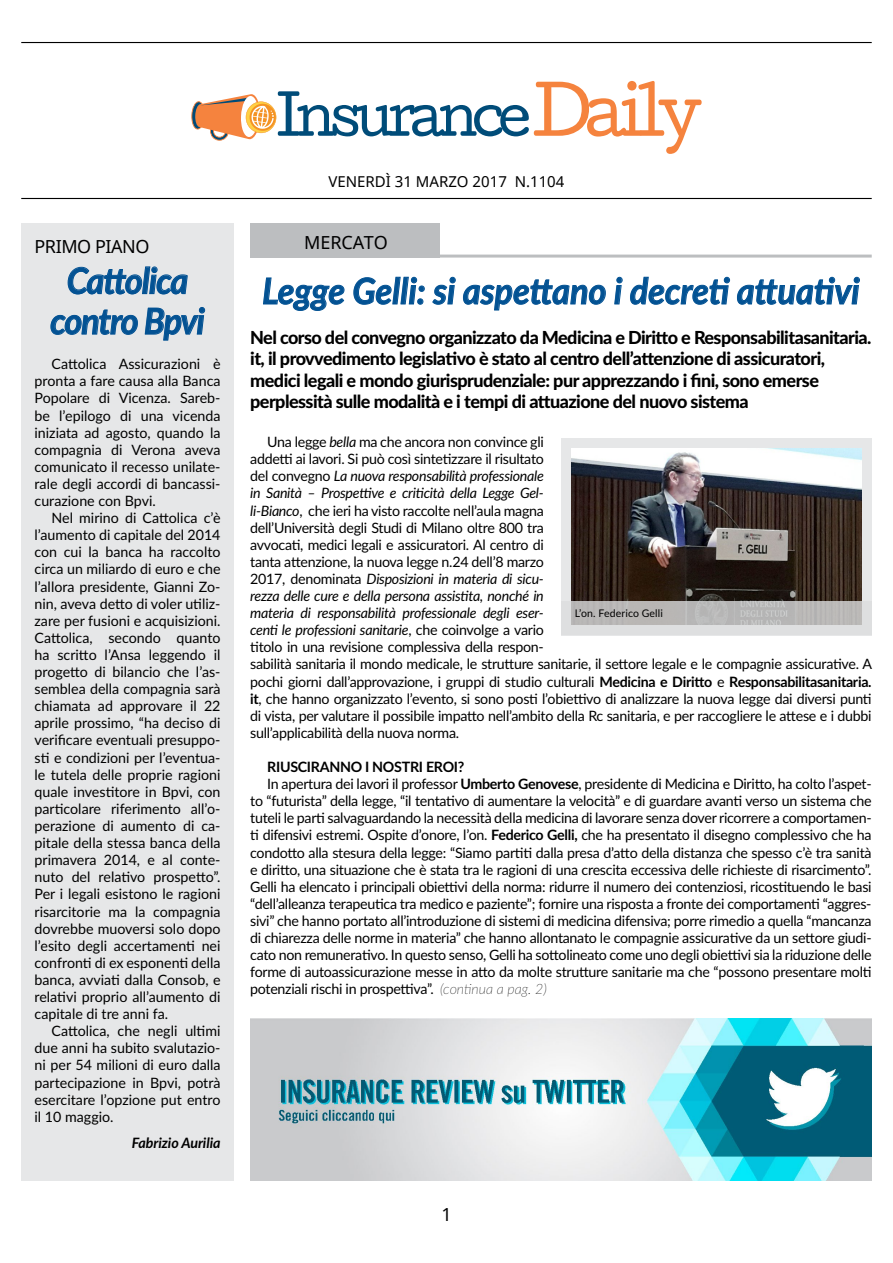
<style>
.page{position:relative;width:893px;height:1263px;background:#fff}
.page>*{position:absolute;margin:0;border:0;box-sizing:border-box;transform-origin:0 0}
.t1{font:italic 700 36px "Lato";color:#035293;scale:.95 1}
.t2{font:italic 700 36px/40.5px "Lato";letter-spacing:-.035em;color:#035293;text-align:center;scale:.95 1}
.t3{font:800 18px/21.6px "Lato";letter-spacing:-.03em;color:#000}
.t4{font:18px "Noto Sans";letter-spacing:-.025em;color:#000}
.t5{font:15px "Noto Sans";color:#000}
.t6{font:14.25px/17.1px "Lato";letter-spacing:-.02em;color:#000;text-align:justify}
.t7{font:700 14.25px "Lato";letter-spacing:-.02em;color:#000}
.t8{font:italic 700 14.25px "Lato";letter-spacing:-.005em;color:#000}
.t9{font:10.5px "Lato";letter-spacing:.01em;color:#000}
.s1{font-style:italic}
.s2{font-weight:700}
.s3{font-weight:100;font-style:italic}
</style>
<div class="page">
<hr style="left:21px;top:42px;width:851px;height:1px;background:#000">
<hr style="left:21px;top:198px;width:851px;height:1px;background:#000">
<svg style="left:191px;top:81px;width:511px;height:73px"></svg>
<div style="left:21px;top:223px;width:213px;height:958px;background:#e6e7e8"></div>
<svg style="left:67px;top:266px;width:121px;height:29px"></svg>
<svg style="left:50px;top:309px;width:88px;height:26px"></svg>
<svg style="left:144px;top:307px;width:62px;height:34px"></svg>
<svg style="left:263px;top:277px;width:82px;height:34px"></svg>
<svg style="left:353px;top:276px;width:72px;height:29px"></svg>
<svg style="left:432px;top:276px;width:24px;height:29px"></svg>
<svg style="left:463px;top:279px;width:143px;height:32px"></svg>
<svg style="left:614px;top:276px;width:9px;height:29px"></svg>
<svg style="left:630px;top:276px;width:100px;height:29px"></svg>
<svg style="left:737px;top:276px;width:123px;height:29px"></svg>
<hr style="left:250px;top:255px;width:622px;height:3px;background:#bcbec0">
<div style="left:250px;top:223px;width:190px;height:35px;background:#bcbec0"></div>
<img style="left:250px;top:1018px;width:622px;height:163px">
<div style="left:561px;top:438px;width:311px;height:197px;background:#e6e7e8"></div>
<img style="left:572px;top:449px;width:289px;height:153px">
<svg style="left:571px;top:602px;width:291px;height:23px;background:#b9b7b6"></svg>
<p class="t4" style="left:35px;top:234px;width:116px">PRIMO PIANO</p>
<h1 class="t2" style="left:50px;top:259px;width:164px">Cattolica contro Bpvi</h1>
<p class="t6" style="left:35px;top:355px;width:188px;text-indent:17px">Cattolica Assicurazioni è pronta a fare causa alla Banca Popolare di Vicenza. Sareb&shy;be l’epilogo di una vicenda iniziata ad agosto, quando la compagnia di Verona aveva comunicato il recesso unilate&shy;rale degli accordi di bancassi&shy;curazione con Bpvi.</p>
<p class="t6" style="left:35px;top:509px;width:188px;text-indent:17px">Nel mirino di Cattolica c’è l’aumento di capitale del 2014 con cui la banca ha raccolto circa un miliardo di euro e che l’allora presidente, Gianni Zo&shy;nin, aveva detto di voler utiliz&shy;zare per fusioni e acquisizioni.<br>Cattolica, secondo quanto ha scritto l’Ansa leggendo il progetto di bilancio che l’as&shy;semblea della compagnia sarà chiamata ad approvare il 22 aprile prossimo, “ha deciso di verificare eventuali presuppo&shy;sti e condizioni per l’eventua&shy;le tutela delle proprie ragioni quale investitore in Bpvi, con particolare riferimento all’o&shy;perazione di aumento di ca&shy;pitale della stessa banca della primavera 2014, e al conte&shy;nuto del relativo prospetto”.<br>Per i legali esistono le ragioni risarcitorie ma la compagnia dovrebbe muoversi solo dopo l’esito degli accertamenti nei confronti di ex esponenti della banca, avviati dalla Consob, e relativi proprio all’aumento di capitale di tre anni fa.</p>
<p class="t6" style="left:35px;top:1022px;width:188px;text-indent:17px">Cattolica, che negli ultimi due anni ha subito svalutazio&shy;ni per 54 milioni di euro dalla partecipazione in Bpvi, potrà esercitare l’opzione put entro il 10 maggio.</p>
<p class="t8" style="left:132px;top:1132px;width:90px">Fabrizio Aurilia</p>
<p class="t5" style="left:329px;top:171px;width:237px">VENERDÌ 31 MARZO 2017 N.1104</p>
<p class="t4" style="left:304px;top:230px;width:82px">M ERCATO</p>
<h1 class="t1" style="left:262px;top:264px;width:630px">Legge Gelli: si aspettano i decreti attuativi</h1>
<p class="t3" style="left:250px;top:325px;width:623px">Nel corso del convegno organizzato da Medicina e Diritto e Responsabilitasanitaria. it, il provvedimento legislativo è stato al centro dell’attenzione di assicuratori, medici legali e mondo giurisprudenziale: pur apprezzando i fini, sono emerse perplessità sulle modalità e i tempi di attuazione del nuovo sistema</p>
<p class="t6" style="left:250px;top:433px;width:623px;text-align:left;text-indent:17px">Una legge <span class="s1">bella</span> ma che ancora non convince gli<br>addetti ai lavori. Si può così sintetizzare il risultato<br>del convegno <span class="s1">La nuova responsabilità professionale<br>in Sanità – Prospettive e criticità della Legge Gel-<br>li-Bianco</span>, che ieri ha visto raccolte nell’aula magna<br>dell’Università degli Studi di Milano oltre 800 tra<br>avvocati, medici legali e assicuratori. Al centro di<br>tanta attenzione, la nuova legge n.24 dell’8 marzo<br>2017, denominata <span class="s1">Disposizioni in materia di sicu-<br>rezza delle cure e della persona assistita, nonché in<br>materia di responsabilità professionale degli eser-<br>centi le professioni sanitarie</span>, che coinvolge a vario<br>titolo in una revisione complessiva della respon-<br>sabilità sanitaria il mondo medicale, le strutture sanitarie, il settore legale e le compagnie assicurative. A pochi giorni dall’approvazione, i gruppi di studio culturali <span class="s2">Medicina e Diritto</span> e <span class="s2">Responsabilitasanitaria. it</span>, che hanno organizzato l’evento, si sono posti l’obiettivo di analizzare la nuova legge dai diversi punti di vista, per valutare il possibile impatto nell’ambito della Rc sanitaria, e per raccogliere le attese e i dubbi sull’applicabilità della nuova norma.</p>
<p class="t7" style="left:267px;top:756px;width:199px">Riusciranno i nostri eroi?</p>
<p class="t6" style="left:267px;top:775px;width:606px">In apertura dei lavori il professor <span class="s2">Umberto Genovese</span>, presidente di Medicina e Diritto, ha colto l’aspet-</p>
<p class="t6" style="left:250px;top:792px;width:623px">to “futurista” della legge, “il tentativo di aumentare la velocità” e di guardare avanti verso un sistema che</p>
<p class="t6" style="left:250px;top:809px;width:623px">tuteli le parti salvaguardando la necessità della medicina di lavorare senza dover ricorrere a comportamen-</p>
<p class="t6" style="left:250px;top:826px;width:623px">ti difensivi estremi. Ospite d’onore, l’on. <span class="s2">Federico Gelli,</span> che ha presentato il disegno complessivo che ha</p>
<p class="t6" style="left:250px;top:843px;width:623px">condotto alla stesura della legge: “Siamo partiti dalla presa d’atto della distanza che spesso c’è tra sanità</p>
<p class="t6" style="left:250px;top:860px;width:623px">e diritto, una situazione che è stata tra le ragioni di una crescita eccessiva delle richieste di risarcimento”.</p>
<p class="t6" style="left:250px;top:877px;width:623px">Gelli ha elencato i principali obiettivi della norma: ridurre il numero dei contenziosi, ricostituendo le basi</p>
<p class="t6" style="left:250px;top:894px;width:623px">“dell’alleanza terapeutica tra medico e paziente”; fornire una risposta a fronte dei comportamenti “aggres-</p>
<p class="t6" style="left:250px;top:912px;width:623px">sivi” che hanno portato all’introduzione di sistemi di medicina difensiva; porre rimedio a quella “mancanza</p>
<p class="t6" style="left:250px;top:929px;width:623px">di chiarezza delle norme in materia” che hanno allontanato le compagnie assicurative da un settore giudi-</p>
<p class="t6" style="left:250px;top:946px;width:623px">cato non remunerativo. In questo senso, Gelli ha sottolineato come uno degli obiettivi sia la riduzione delle</p>
<p class="t6" style="left:250px;top:963px;width:623px">forme di autoassicurazione messe in atto da molte strutture sanitarie ma che “possono presentare molti</p>
<p class="t6" style="left:250px;top:980px;width:298px">potenziali rischi in prospettiva”. <span class="s3">(continua a pag. 2)</span></p>
<p class="t9" style="left:575px;top:606px;width:90px">L’on. Federico Gelli</p>
<p class="t4" style="left:441px;top:1202px;width:12px">1</p>
</div>
